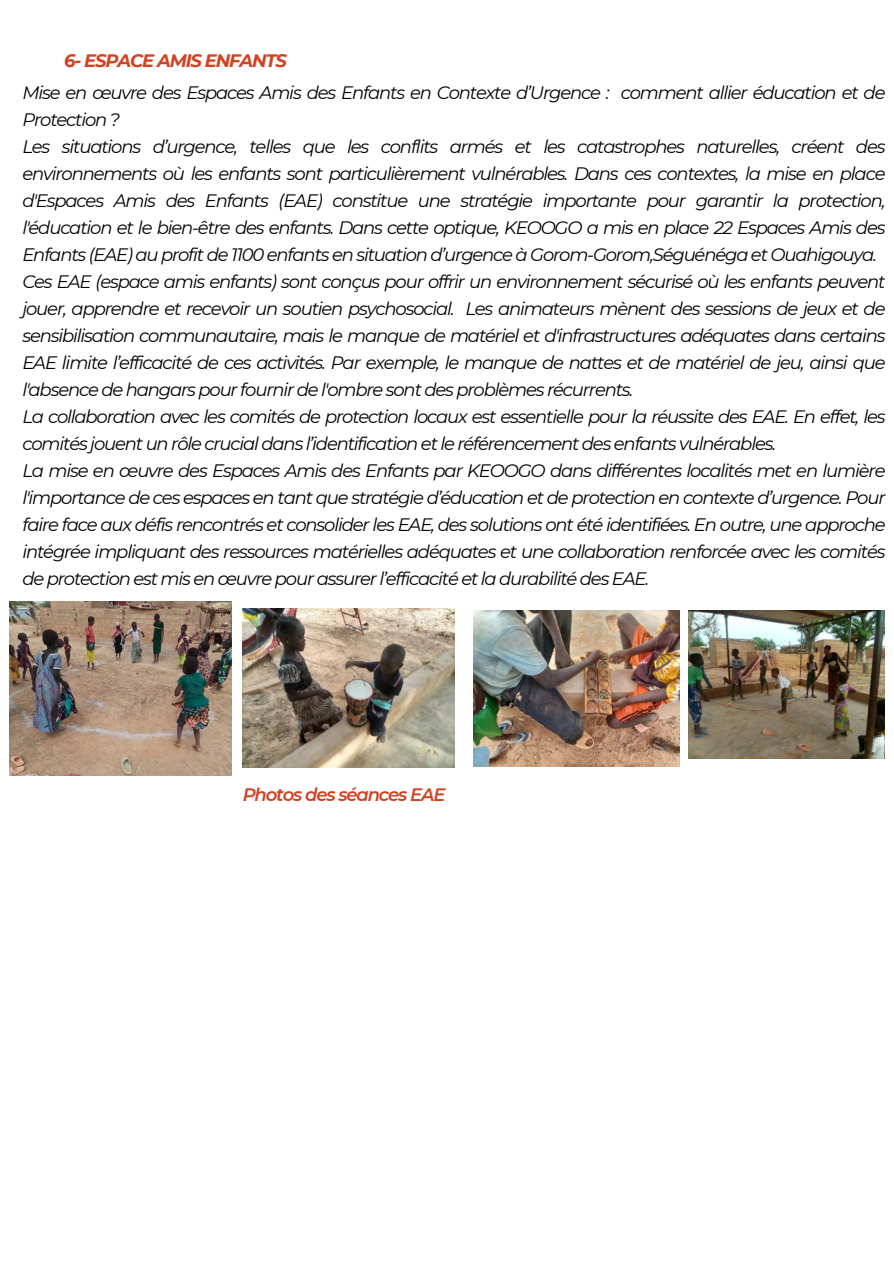
<style>
.page{position:relative;width:894px;height:1264px;background:#fff}
.page>*{position:absolute;margin:0;border:0;box-sizing:border-box;transform-origin:0 0}
.t1{font:italic 18px/27px "Montserrat";letter-spacing:-.065em;color:#000;text-align:justify}
.t2{font:italic 600 18px "Montserrat";letter-spacing:-.065em;color:#d24121}
.t3{font:italic 700 18px "Montserrat";letter-spacing:-.065em;color:#d24121}
</style>
<div class="page">
<img style="left:688px;top:610px;width:195px;height:148px">
<img style="left:9px;top:601px;width:223px;height:174px">
<img style="left:473px;top:610px;width:206px;height:156px">
<img style="left:243px;top:608px;width:211px;height:159px">
<h2 class="t3" style="left:64px;top:49px;width:224px">6- ESPACE AMIS ENFANTS</h2>
<p class="t1" style="left:22px;top:79px;width:864px">Mise en œuvre des Espaces Amis des Enfants en Contexte d’Urgence : comment allier éducation et de<br>Protection ?</p>
<p class="t1" style="left:22px;top:133px;width:864px">Les situations d’urgence, telles que les conflits armés et les catastrophes naturelles, créent des environnements où les enfants sont particulièrement vulnérables. Dans ces contextes, la mise en place d'Espaces Amis des Enfants (EAE) constitue une stratégie importante pour garantir la protection, l'éducation et le bien-être des enfants. Dans cette optique, KEOOGO a mis en place 22 Espaces Amis des Enfants (EAE) au profit de 1100 enfants en situation d’urgence à Gorom-Gorom,Séguénéga et Ouahigouya.</p>
<p class="t1" style="left:22px;top:268px;width:864px">Ces EAE (espace amis enfants) sont conçus pour offrir un environnement sécurisé où les enfants peuvent jouer, apprendre et recevoir un soutien psychosocial. Les animateurs mènent des sessions de jeux et de sensibilisation communautaire, mais le manque de matériel et d'infrastructures adéquates dans certains EAE limite l’efficacité de ces activités. Par exemple, le manque de nattes et de matériel de jeu, ainsi que l'absence de hangars pour fournir de l'ombre sont des problèmes récurrents.</p>
<p class="t1" style="left:22px;top:403px;width:864px">La collaboration avec les comités de protection locaux est essentielle pour la réussite des EAE. En effet, les comités jouent un rôle crucial dans l’identification et le référencement des enfants vulnérables.</p>
<p class="t1" style="left:22px;top:457px;width:864px">La mise en œuvre des Espaces Amis des Enfants par KEOOGO dans différentes localités met en lumière l'importance de ces espaces en tant que stratégie d’éducation et de protection en contexte d’urgence. Pour faire face aux défis rencontrés et consolider les EAE, des solutions ont été identifiées. En outre, une approche intégrée impliquant des ressources matérielles adéquates et une collaboration renforcée avec les comités de protection est mis en œuvre pour assurer l’efficacité et la durabilité des EAE.</p>
<p class="t2" style="left:243px;top:783px;width:204px">Photos des séances EAE</p>
</div>
